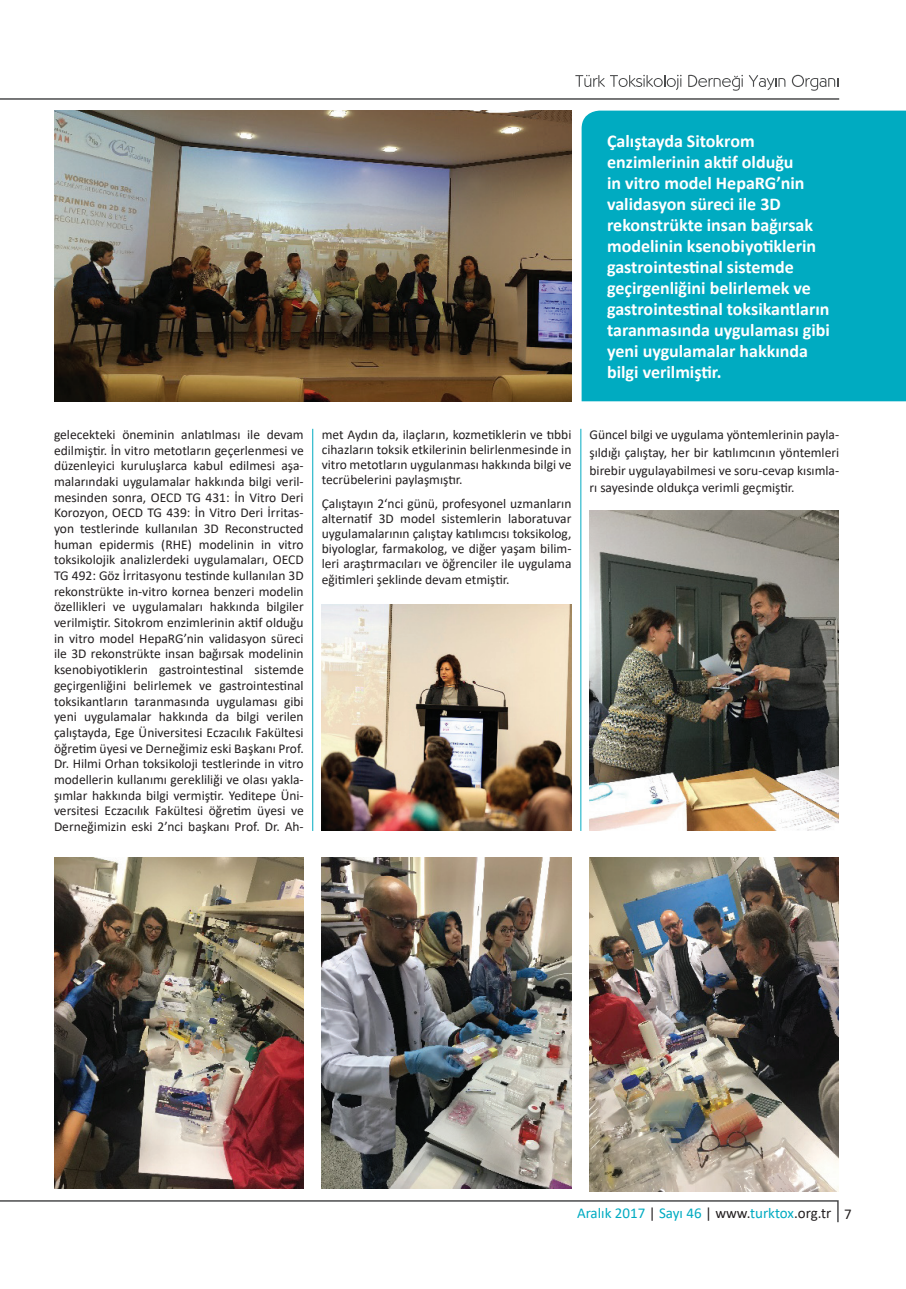
<style>
.page{position:relative;width:906px;height:1289px;background:#fff}
.page>*{position:absolute;margin:0;border:0;box-sizing:border-box;transform-origin:0 0}
.t1{font:700 18px/21px "Calibri";color:#fff}
.t2{font:15px "Calibri";color:#00abc1}
.t3{font:13.5px/15.6px "Calibri";color:#231f20;text-align:justify}
.s1{color:#231f20}
</style>
<div class="page">
<hr style="left:0;top:98px;width:839px;height:2px;background:#4b4c4d">
<svg style="left:575px;top:75px;width:106px;height:15px"></svg>
<svg style="left:688px;top:75px;width:97px;height:16px"></svg>
<svg style="left:792px;top:75px;width:46px;height:16px"></svg>
<svg style="left:0;top:1200px;width:839px;height:23px"></svg>
<hr style="left:312px;top:429px;width:1px;height:402px;background:#00abc1">
<hr style="left:580px;top:429px;width:1px;height:402px;background:#00abc1">
<img style="left:54px;top:111px;width:517px;height:290px">
<div style="left:581px;top:111px;width:325px;height:290px;background:#00abc1"></div>
<img style="left:54px;top:857px;width:250px;height:331px">
<img style="left:322px;top:857px;width:249px;height:331px">
<img style="left:589px;top:857px;width:249px;height:334px">
<img style="left:322px;top:605px;width:249px;height:226px">
<img style="left:589px;top:510px;width:249px;height:321px">
<p class="t1" style="left:607px;top:130px;width:224px">Çalıştayda Sitokrom enzimlerinin aktif olduğu<br>in vitro model HepaRG’nin validasyon süreci ile 3D rekonstrükte insan bağırsak modelinin ksenobiyotiklerin gastrointestinal sistemde geçirgenliğini belirlemek ve gastrointestinal toksikantların taranmasında uygulaması gibi yeni uygulamalar hakkında bilgi verilmiştir.</p>
<p class="t3" style="left:54px;top:426px;width:251px">gelecekteki öneminin anlatılması ile devam edilmiştir. İn vitro metotların geçerlenmesi ve düzenleyici kuruluşlarca kabul edilmesi aşa&shy;malarındaki uygulamalar hakkında bilgi veril&shy;mesinden sonra, OECD TG 431: İn Vitro Deri Korozyon, OECD TG 439: İn Vitro Deri İrritas&shy;yon testlerinde kullanılan 3D Reconstructed human epidermis (RHE) modelinin in vitro toksikolojik analizlerdeki uygulamaları, OECD TG 492: Göz İrritasyonu testinde kullanılan 3D rekonstrükte in-vitro kornea benzeri modelin özellikleri ve uygulamaları hakkında bilgiler verilmiştir. Sitokrom enzimlerinin aktif olduğu in vitro model HepaRG’nin validasyon süreci ile 3D rekonstrükte insan bağırsak modelinin ksenobiyotiklerin gastrointestinal sistemde geçirgenliğini belirlemek ve gastrointestinal toksikantların taranmasında uygulaması gibi yeni uygulamalar hakkında da bilgi verilen çalıştayda, Ege Üniversitesi Eczacılık Fakültesi öğretim üyesi ve Derneğimiz eski Başkanı Prof.<br>Dr. Hilmi Orhan toksikoloji testlerinde in vitro modellerin kullanımı gerekliliği ve olası yakla&shy;şımlar hakkında bilgi vermiştir. Yeditepe Üni&shy;versitesi Eczacılık Fakültesi öğretim üyesi ve Derneğimizin eski 2’nci başkanı Prof. Dr. Ah-</p>
<p class="t3" style="left:322px;top:426px;width:251px;line-height:15.1px">met Aydın da, ilaçların, kozmetiklerin ve tıbbi cihazların toksik etkilerinin belirlenmesinde in vitro metotların uygulanması hakkında bilgi ve tecrübelerini paylaşmıştır.</p>
<p class="t3" style="left:322px;top:495px;width:251px;line-height:15.1px">Çalıştayın 2‘nci günü, profesyonel uzmanların alternatif 3D model sistemlerin laboratuvar uygulamalarının çalıştay katılımcısı toksikolog, biyologlar, farmakolog, ve diğer yaşam bilim&shy;leri araştırmacıları ve öğrenciler ile uygulama eğitimleri şeklinde devam etmiştir.</p>
<p class="t3" style="left:589px;top:425px;width:251px;line-height:17.9px">Güncel bilgi ve uygulama yöntemlerinin payla&shy;şıldığı çalıştay, her bir katılımcının yöntemleri birebir uygulayabilmesi ve soru-cevap kısımla&shy;rı sayesinde oldukça verimli geçmiştir.</p>
<p class="t2" style="left:577px;top:1202px;width:276px">Aralık 2017 <span class="s1">|</span> Sayı 46 <span class="s1">| www.</span>turktox<span class="s1">.org.tr 7</span></p>
</div>
